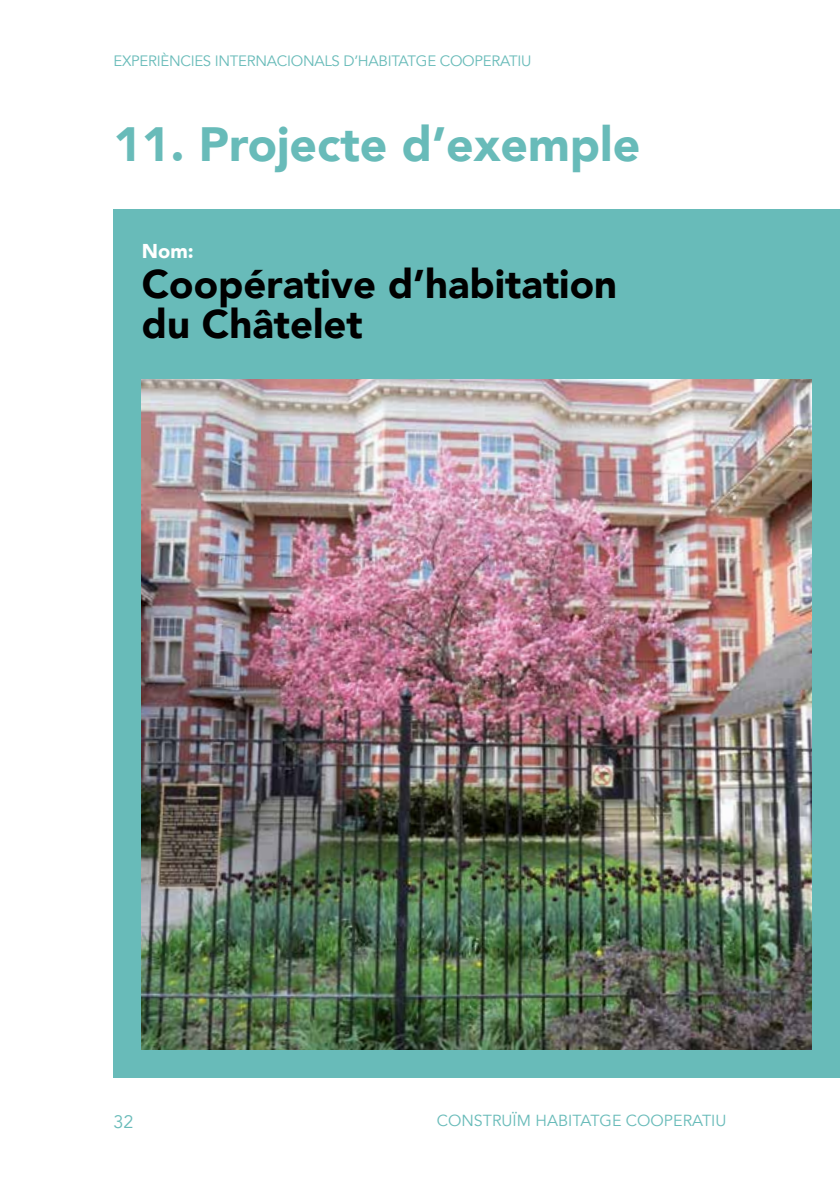
<style>
.page{position:relative;width:840px;height:1191px;background:#fff}
.page>*{position:absolute;margin:0;border:0;box-sizing:border-box;transform-origin:0 0}
.t1{font:900 48px "Avenir";color:#68bbb9}
.t2{font:900 40px/40px "Avenir";color:#000}
.t3{font:900 20px "Avenir";color:#fff}
.t4{font:18px "Avenir";color:#68bbb9}
.t5{font:16px "Avenir";color:#68bbb9}
.t6{font:15px "Avenir";letter-spacing:-.02em;color:#68bbb9}
</style>
<div class="page">
<div style="left:113px;top:209px;width:726px;height:868px;background:#68bbb9"></div>
<img style="left:142px;top:380px;width:669px;height:669px">
<p class="t6" style="left:113px;top:52px;width:419px">EXPERIÈNCIES INTERNACIONALS D’HABITATGE COOPERATIU</p>
<h1 class="t1" style="left:113px;top:104px;width:528px">11. Projecte d’exemple</h1>
<h3 class="t3" style="left:142px;top:234px;width:53px">Nom:</h3>
<h2 class="t2" style="left:142px;top:263px;width:476px">Coopérative d’habitation du Châtelet</h2>
<p class="t4" style="left:113px;top:1110px;width:22px">32</p>
<p class="t5" style="left:436px;top:1110px;width:291px">CONSTRUÏM HABITATGE COOPERATIU</p>
</div>
